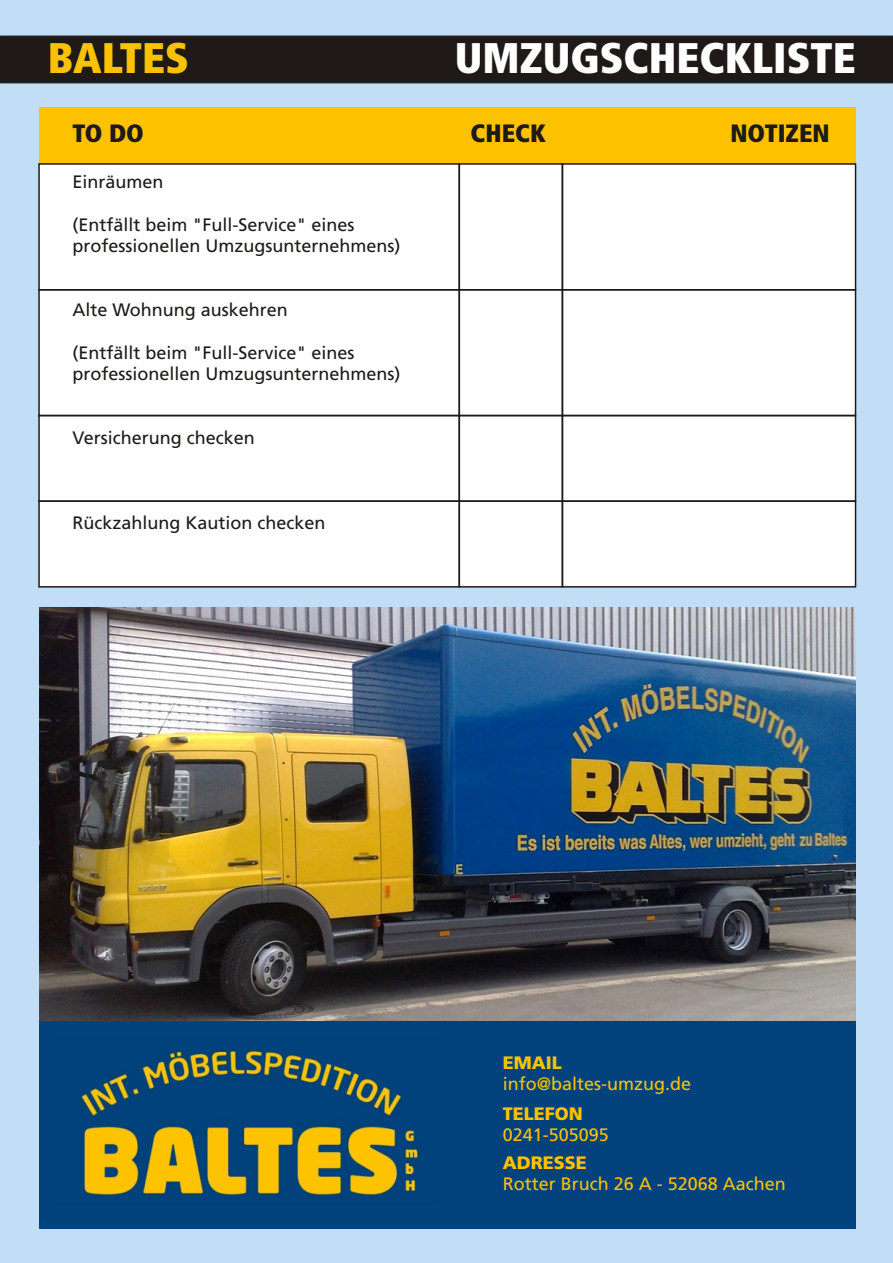
<style>
.page{position:relative;width:893px;height:1263px;background:#c2def7}
.page>*{position:absolute;margin:0;border:0;box-sizing:border-box;transform-origin:0 0}
.t1{font:900 condensed 42.75px "Frutiger LT";color:#fff}
.t2{font:900 condensed 42.75px "Frutiger LT";color:#fcc200}
.t3{font:900 condensed 25.05px "Frutiger LT";color:#1f1a17}
.t4{font:18px/21.3px "Frutiger LT";color:#1f1a17}
.t5{font:18px "Frutiger LT";color:#fcc200}
.t6{font:700 18px "Frutiger LT";color:#fcc200}
</style>
<div class="page">
<img style="left:40px;top:607px;width:816px;height:419px">
<div style="left:39px;top:108px;width:816px;height:63px;background:#fcc200"></div>
<div style="left:39px;top:1021px;width:816px;height:207px;background:#03427d"></div>
<div style="left:39px;top:164px;width:816px;height:423px;background:#fff"></div>
<div style="left:38px;top:500px;width:422px;height:88px;border:2px solid #1f1a17"></div>
<div style="left:459px;top:500px;width:104px;height:88px;border:2px solid #1f1a17"></div>
<div style="left:562px;top:500px;width:294px;height:88px;border:2px solid #1f1a17"></div>
<div style="left:38px;top:163px;width:422px;height:127px;border:2px solid #1f1a17"></div>
<div style="left:459px;top:163px;width:104px;height:127px;border:2px solid #1f1a17"></div>
<div style="left:562px;top:163px;width:294px;height:127px;border:2px solid #1f1a17"></div>
<div style="left:38px;top:289px;width:422px;height:127px;border:2px solid #1f1a17"></div>
<div style="left:459px;top:289px;width:104px;height:127px;border:2px solid #1f1a17"></div>
<div style="left:562px;top:289px;width:294px;height:127px;border:2px solid #1f1a17"></div>
<div style="left:0;top:36px;width:893px;height:47px;background:#1f1a17"></div>
<img style="left:81px;top:1050px;width:338px;height:145px">
<h1 class="t2" style="left:48px;top:41px;width:143px">BALTES</h1>
<h1 class="t1" style="left:455px;top:41px;width:402px">UMZUGSCHECKLISTE</h1>
<h2 class="t3" style="left:72px;top:123px;width:73px">TO DO</h2>
<h2 class="t3" style="left:471px;top:123px;width:77px">CHECK</h2>
<h2 class="t3" style="left:730px;top:123px;width:101px">NOTIZEN</h2>
<p class="t4" style="left:72px;top:173px;width:93px">Einräumen</p>
<p class="t4" style="left:72px;top:215px;width:330px">(Entfällt beim "Full-Service" eines professionellen Umzugsunternehmens)</p>
<p class="t4" style="left:72px;top:301px;width:217px">Alte Wohnung auskehren</p>
<p class="t4" style="left:72px;top:343px;width:330px">(Entfällt beim "Full-Service" eines professionellen Umzugsunternehmens)</p>
<p class="t4" style="left:72px;top:428px;width:184px">Versicherung checken</p>
<p class="t4" style="left:72px;top:514px;width:255px">Rückzahlung Kaution checken</p>
<p class="t6" style="left:503px;top:1055px;width:61px">EMAIL</p>
<p class="t5" style="left:503px;top:1077px;width:190px">info@baltes-umzug.de</p>
<p class="t6" style="left:503px;top:1106px;width:82px">TELEFON</p>
<p class="t5" style="left:503px;top:1128px;width:108px">0241-505095</p>
<p class="t6" style="left:503px;top:1155px;width:86px">ADRESSE</p>
<p class="t5" style="left:503px;top:1176px;width:285px">Rotter Bruch 26 A - 52068 Aachen</p>
</div>
